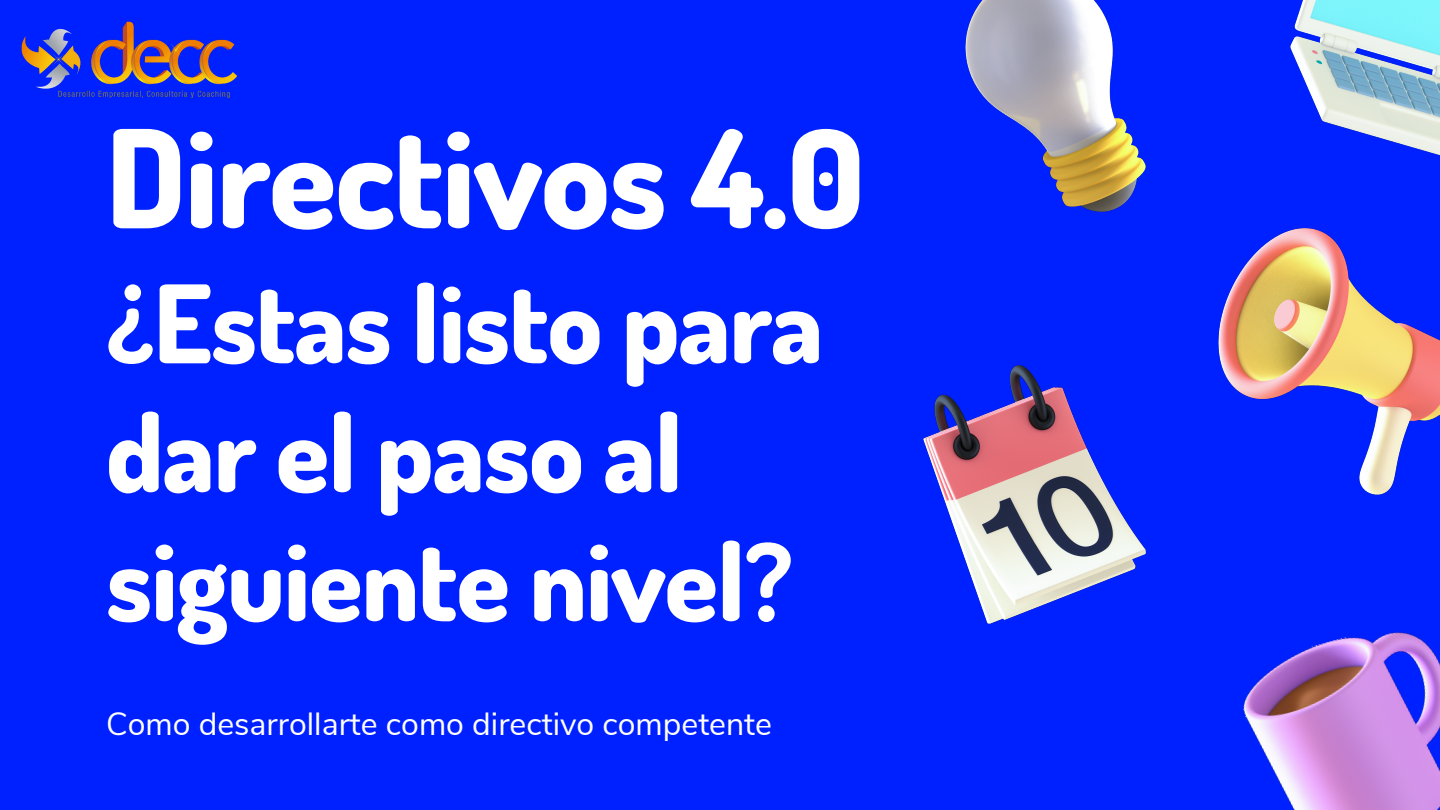
<style>
.page{position:relative;width:1440px;height:810px;background:#0021ff}
.page>*{position:absolute;margin:0;border:0;box-sizing:border-box;transform-origin:0 0}
.t1{font:800 136px "Dosis";letter-spacing:-.01em;color:#fff}
.t2{font:800 108px/129px "Dosis";letter-spacing:-.01em;color:#fff}
.t3{font:32px "Nunito Sans";color:#fff}
</style>
<div class="page">
<img style="left:923px;top:365px;width:222px;height:258px">
<img style="left:1218px;top:229px;width:222px;height:265px">
<img style="left:965px;top:0;width:180px;height:212px">
<img style="left:1243px;top:632px;width:197px;height:178px">
<img style="left:1291px;top:0;width:149px;height:156px">
<img style="left:21px;top:21px;width:216px;height:78px">
<p class="t1" style="left:106px;top:89px;width:760px">Directivos 4.0</p>
<p class="t2" style="left:106px;top:256px;width:719px">¿Estas listo para dar el paso al siguiente nivel?</p>
<p class="t3" style="left:106px;top:703px;width:667px">Como desarrollarte como directivo competente</p>
</div>
